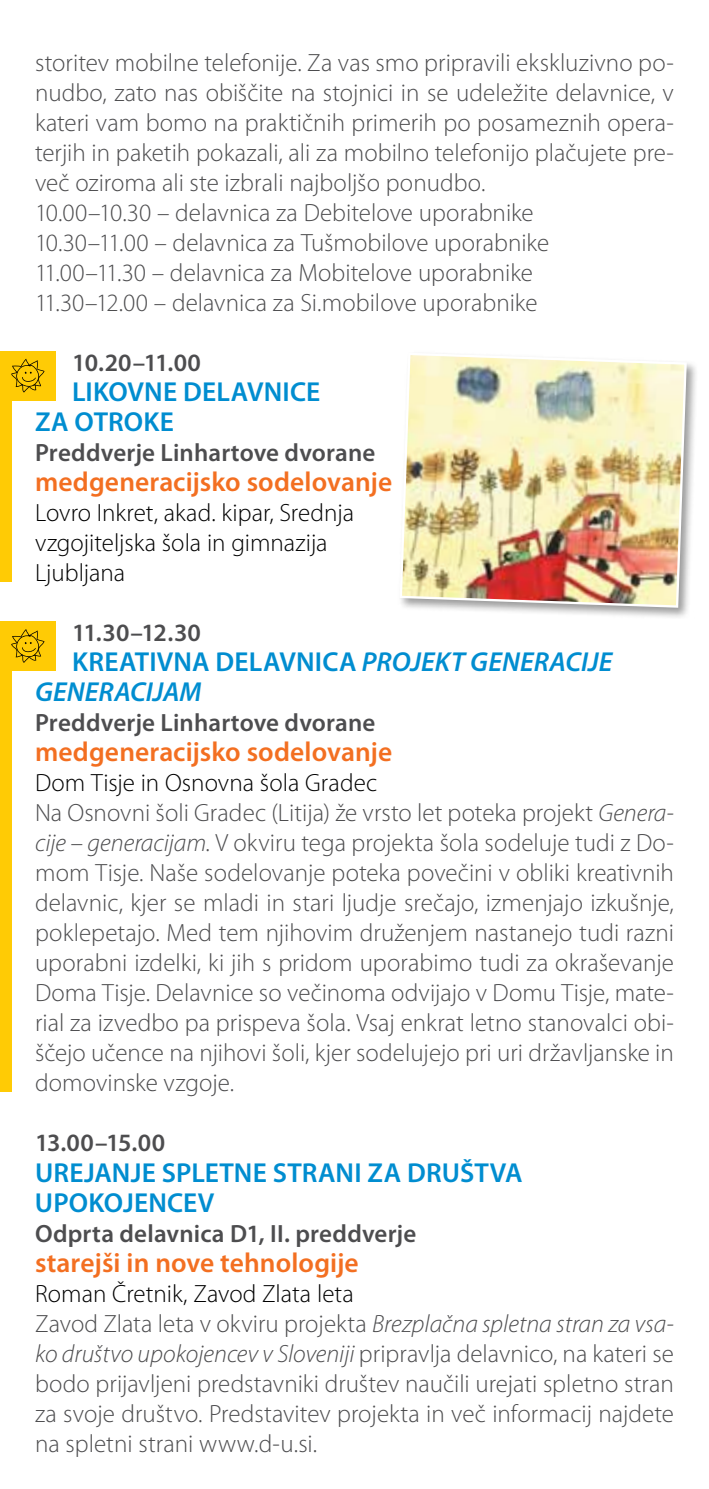
<style>
.page{position:relative;width:709px;height:1489px;background:#fff}
.page>*{position:absolute;margin:0;border:0;box-sizing:border-box;transform-origin:0 0}
.t1{font:600 27.5px "Myriad Pro";letter-spacing:.005em;color:#f36f21}
.t2{font:600 27.5px/30px "Myriad Pro";letter-spacing:.005em;color:#008dd0}
.t3{font:italic 600 27.5px/30px "Myriad Pro";color:#008dd0}
.t4{font:300 25px/30px "Myriad Pro";color:#4d4d4f}
.t5{font:600 25px "Myriad Pro";letter-spacing:.01em;color:#4d4d4f}
.t6{font:300 25px/30px "Myriad Pro";color:#000}
.s1{font-style:normal}
.s2{color:#000}
.s3{font-style:italic}
</style>
<div class="page">
<div style="left:397px;top:350px;width:301px;height:269px;background:#000;opacity:.4"></div>
<img style="left:398px;top:351px;width:290px;height:258px">
<div style="left:0;top:351px;width:11px;height:230px;background:#ffcb05"></div>
<div style="left:0;top:351px;width:56px;height:49px;background:#ffcb05"></div>
<svg style="left:11px;top:358px;width:33px;height:34px"></svg>
<div style="left:0;top:621px;width:11px;height:470px;background:#ffcb05"></div>
<div style="left:0;top:621px;width:56px;height:49px;background:#ffcb05"></div>
<svg style="left:11px;top:629px;width:33px;height:34px"></svg>
<p class="t4" style="left:35px;top:48px;width:640px">storitev mobilne telefonije. Za vas smo pripravili ekskluzivno po&shy;nudbo, zato nas obiščite na stojnici in se udeležite delavnice, v kateri vam bomo na praktičnih primerih po posameznih opera&shy;terjih in paketih pokazali, ali za mobilno telefonijo plačujete pre&shy;več oziroma ali ste izbrali najboljšo ponudbo.<br>10.00–10.30 – delavnica za Debitelove uporabnike<br>10.30–11.00 – delavnica za Tušmobilove uporabnike<br>11.00–11.30 – delavnica za Mobitelove uporabnike<br>11.30–12.00 – delavnica za Si.mobilove uporabnike</p>
<p class="t5" style="left:72px;top:347px;width:130px">10.20–11.00</p>
<p class="t2" style="left:35px;top:376px;width:287px;text-indent:37px">Likovne delavnice za otroke</p>
<p class="t5" style="left:35px;top:437px;width:342px">Preddverje Linhartove dvorane</p>
<p class="t1" style="left:35px;top:464px;width:359px">medgeneracijsko sodelovanje</p>
<p class="t6" style="left:35px;top:498px;width:320px">Lovro Inkret, akad. kipar, Srednja vzgojiteljska šola in gimnazija<br>Ljubljana</p>
<p class="t5" style="left:72px;top:617px;width:130px">11.30–12.30</p>
<p class="t3" style="left:35px;top:646px;width:579px;text-indent:37px"><span class="s1">Kreativna delavnica</span> PROJEKT GENERACIJE<br>GENERACIJAM</p>
<p class="t5" style="left:35px;top:707px;width:342px">Preddverje Linhartove dvorane</p>
<p class="t1" style="left:35px;top:734px;width:359px">medgeneracijsko sodelovanje</p>
<p class="t4" style="left:35px;top:768px;width:640px"><span class="s2">Dom Tisje in Osnovna šola Gradec<br></span>Na Osnovni šoli Gradec (Litija) že vrsto let poteka projekt <span class="s3">Genera&shy;cije – generacijam</span>. V okviru tega projekta šola sodeluje tudi z Do&shy;mom Tisje. Naše sodelovanje poteka povečini v obliki kreativnih delavnic, kjer se mladi in stari ljudje srečajo, izmenjajo izkušnje, poklepetajo. Med tem njihovim druženjem nastanejo tudi razni uporabni izdelki, ki jih s pridom uporabimo tudi za okraševanje Doma Tisje. Delavnice so večinoma odvijajo v Domu Tisje, mate&shy;rial za izvedbo pa prispeva šola. Vsaj enkrat letno stanovalci obi&shy;ščejo učence na njihovi šoli, kjer sodelujejo pri uri državljanske in domovinske vzgoje.</p>
<p class="t5" style="left:35px;top:1127px;width:132px">13.00–15.00</p>
<p class="t2" style="left:35px;top:1156px;width:489px">Urejanje spletne strani za društva upokojencev</p>
<p class="t5" style="left:35px;top:1217px;width:383px">Odprta delavnica D1, II . preddverje</p>
<p class="t1" style="left:35px;top:1244px;width:325px">starejši in nove tehnologije</p>
<p class="t4" style="left:35px;top:1278px;width:640px"><span class="s2">Roman Čretnik, Zavod Zlata leta<br></span>Zavod Zlata leta v okviru projekta <span class="s3">Brezplačna spletna stran za vsa&shy;ko društvo upokojencev v Sloveniji</span> pripravlja delavnico, na kateri se bodo prijavljeni predstavniki društev naučili urejati spletno stran za svoje društvo. Predstavitev projekta in več informacij najdete na spletni strani www.d-u.si.</p>
</div>
